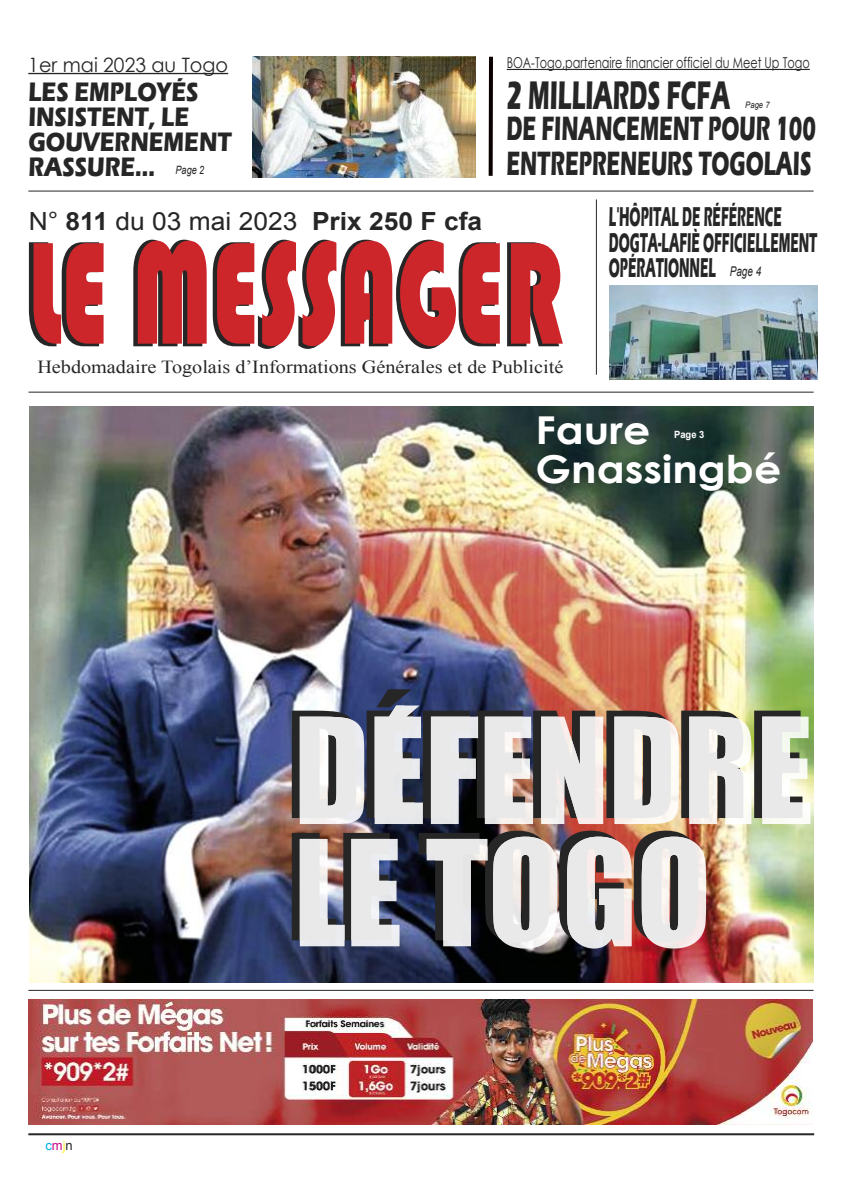
<style>
.page{position:relative;width:842px;height:1191px;background:#fff}
.page>*{position:absolute;margin:0;border:0;box-sizing:border-box;transform-origin:0 0}
.t1{font:156px "Bauhaus 93";color:#272627;scale:.63 1}
.t2{font:135.8px/122.2px "Impact";color:#272627}
.t3{font:700 41.1px "Eras ITC";color:#272627;scale:.57 1}
.t4{font:700 38.4px/38.4px "Century Gothic";color:#fff;scale:1.11 1}
.t5{font:700 34.7px/34.7px "Eras ITC";color:#272627;scale:.6 1}
.t6{font:700 28.1px/25.2px "Eras ITC";color:#272627;scale:.45 1}
.t7{font:700 27.5px/24.8px "Eras ITC";color:#272627;scale:.81 1}
.t8{font:700 25px "Arial";color:#272627;scale:1.05 1}
.t9{font:19.8px "Century Gothic";color:#272627}
.t10{font:18.4px "Times New Roman";color:#272627;scale:1.1 1}
.t11{font:15px "Century Gothic";color:#272627;scale:.75 1}
.t12{font:italic 13.4px "Arial";color:#272627;scale:.74 1}
.t13{font:13px "Arial";color:#00aded}
.t14{font:italic 11.5px "Arial";color:#272627;scale:.79 1}
.t15{font:700 10px "Arial";color:#fff;scale:.94 1}
.t16{font:italic 9px "Arial";color:#272627;scale:.86 1}
.s1{font-weight:400}
.s2{color:#ca0d89}
.s3{color:#fff12a}
.s4{color:#272627}
</style>
<div class="page">
<hr style="left:28px;top:1133px;width:786px;height:2px;background:#272627">
<hr style="left:28px;top:392px;width:786px;height:1px;background:#272627">
<hr style="left:28px;top:191px;width:786px;height:1px;background:#272627">
<svg style="left:488px;top:56px;width:5px;height:120px"></svg>
<hr style="left:596px;top:199px;width:1px;height:176px;background:#272627">
<hr style="left:28px;top:990px;width:786px;height:1px;background:#272627">
<img style="left:29px;top:406px;width:784px;height:576px">
<img style="left:300px;top:705px;width:510px;height:119px">
<img style="left:300px;top:705px;width:502px;height:113px">
<img style="left:300px;top:836px;width:406px;height:112px">
<img style="left:300px;top:836px;width:398px;height:106px">
<hr style="left:28px;top:73px;width:200px;height:1px;background:#272627">
<img style="left:252px;top:57px;width:223px;height:121px">
<img style="left:28px;top:999px;width:784px;height:125px">
<hr style="left:507px;top:69px;width:303px;height:1px;background:#272627">
<img style="left:609px;top:285px;width:208px;height:95px">
<p class="t9" style="left:28px;top:52px;width:201px">1er mai 2023 au Togo</p>
<p class="t7" style="left:28px;top:80px;width:253px">LES EMPLOYÉS<br>INSISTENT, LE<br>GOUVERNEMENT<br>RASSURE…</p>
<p class="t11" style="left:507px;top:53px;width:406px">BOA-Togo,partenaire financier officiel du Meet Up Togo</p>
<h3 class="t3" style="left:507px;top:72px;width:393px">2 MILLIARDS FCFA</h3>
<p class="t5" style="left:506px;top:112px;width:517px">DE FINANCEMENT POUR 100<br>ENTREPRENEURS TOGOLAIS</p>
<p class="t6" style="left:609px;top:204px;width:465px">L'HÔPITAL DE RÉFÉRENCE<br>DOGTA-LAFIÈ OFFICIELLEMENT<br>OPÉRATIONNEL</p>
<p class="t16" style="left:745px;top:100px;width:30px">Page 7</p>
<p class="t14" style="left:176px;top:163px;width:38px">Page 2</p>
<p class="t8" style="left:29px;top:207px;width:433px"><span class="s1">N°</span> 811 <span class="s1">du 03 mai 2023</span> Prix 250 F cfa</p>
<h1 class="t1" style="left:24px;top:206px;width:851px">LE MESSAGER</h1>
<p class="t12" style="left:730px;top:264px;width:44px">Page 4</p>
<p class="t10" style="left:37px;top:356px;width:480px">Hebdomadaire Togolais d’Informations Générales et de Publicité</p>
<h3 class="t4" style="left:535px;top:410px;width:223px">Faure<br>Gnassingbé</h3>
<p class="t15" style="left:674px;top:429px;width:34px">Page 3</p>
<p class="t13" style="left:45px;top:1138px;width:29px">c<span class="s2">m</span><span class="s3">j</span><span class="s4">n</span></p>
<h2 class="t2" style="left:286px;top:702px;width:520px">DÉFENDRE<br>LE TOGO</h2>
</div>
